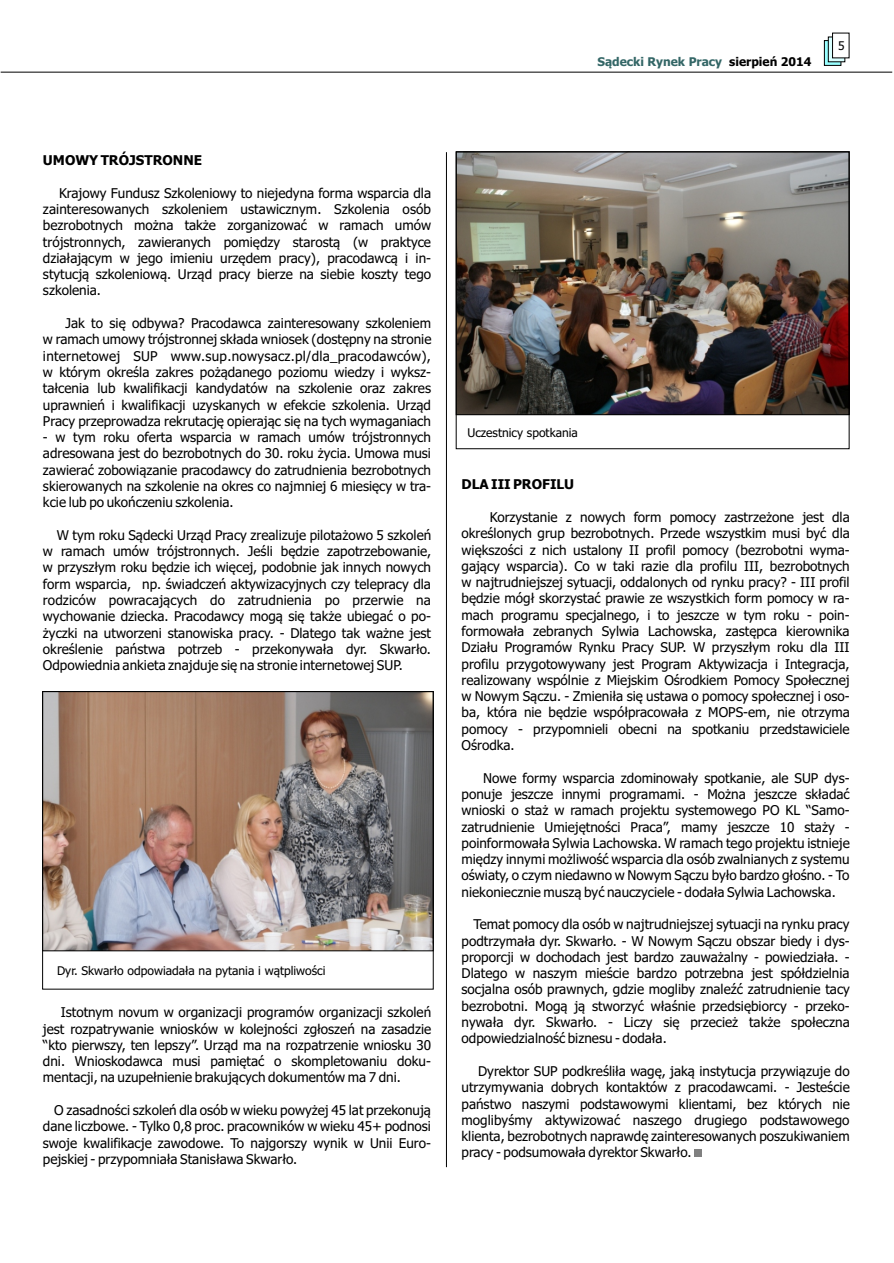
<style>
.page{position:relative;width:894px;height:1263px;background:#fff}
.page>*{position:absolute;margin:0;border:0;box-sizing:border-box;transform-origin:0 0}
.t1{font:13.5px/16.4px "Tahoma";color:#000;text-align:justify}
.t2{font:700 13.5px "Tahoma";color:#000}
.t3{font:12px "Tahoma";color:#000}
.t4{font:700 12px "Tahoma";color:#366}
.s1{color:#000}
</style>
<div class="page">
<hr style="left:446px;top:152px;width:1px;height:1015px;background:#000">
<img style="left:44px;top:693px;width:387px;height:256px">
<div style="left:42px;top:691px;width:391px;height:298px;border:1px solid #000"></div>
<img style="left:458px;top:154px;width:389px;height:259px">
<div style="left:456px;top:152px;width:393px;height:297px;border:1px solid #000"></div>
<div style="left:694px;top:1149px;width:8px;height:8px;background:#808080"></div>
<svg style="left:824px;top:40px;width:17px;height:26px"></svg>
<svg style="left:828px;top:37px;width:17px;height:25px"></svg>
<div style="left:832px;top:33px;width:17px;height:25px;background:#fff;border:1px solid #000"></div>
<hr style="left:1px;top:72px;width:891px;height:1px;background:#000">
<p class="t4" style="left:597px;top:57px;width:216px">S¹decki Rynek Pracy <span class="s1">sierpieñ 2014</span></p>
<p class="t3" style="left:838px;top:41px;width:8px">5</p>
<p class="t2" style="left:43px;top:155px;width:161px">UMOWY TRÓJSTRONNE</p>
<p class="t1" style="left:43px;top:186px;width:390px;text-indent:16px">Krajowy Fundusz Szkoleniowy to niejedyna forma wsparcia dla zainteresowanych szkoleniem ustawicznym. Szkolenia osób bezrobotnych mo¿na tak¿e zorganizowaæ w ramach umów trójstronnych, zawieranych pomiêdzy starost¹ (w praktyce dzia³aj¹cym w jego imieniu urzêdem pracy), pracodawc¹ i in&shy;stytucj¹ szkoleniow¹. Urz¹d pracy bierze na siebie koszty tego szkolenia.</p>
<p class="t1" style="left:43px;top:316px;width:390px;text-indent:23px">Jak to siê odbywa? Pracodawca zainteresowany szkoleniem w ramach umowy trójstronnej sk³ada wniosek (dostêpny na stronie internetowej SUP www.sup.nowysacz.pl/dla_pracodawców), w którym okreœla zakres po¿¹danego poziomu wiedzy i wyksz&shy;ta³cenia lub kwalifikacji kandydatów na szkolenie oraz zakres uprawnieñ i kwalifikacji uzyskanych w efekcie szkolenia. Urz¹d Pracy przeprowadza rekrutacjê opieraj¹c siê na tych wymaganiach</p>
<p class="t1" style="left:43px;top:430px;width:390px">- w tym roku oferta wsparcia w ramach umów trójstronnych adresowana jest do bezrobotnych do 30. roku ¿ycia. Umowa musi zawieraæ zobowi¹zanie pracodawcy do zatrudnienia bezrobotnych skierowanych na szkolenie na okres co najmniej 6 miesiêcy w tra-</p>
<p class="t1" style="left:43px;top:495px;width:192px">kcie lub po ukoñczeniu szkolenia.</p>
<p class="t3" style="left:467px;top:428px;width:112px">Uczestnicy spotkania</p>
<p class="t2" style="left:462px;top:479px;width:114px">DLA III PROFILU</p>
<p class="t1" style="left:490px;top:510px;width:361px">Korzystanie z nowych form pomocy zastrze¿one jest dla</p>
<p class="t1" style="left:57px;top:528px;width:376px">W tym roku S¹decki Urz¹d Pracy zrealizuje pilota¿owo 5 szkoleñ</p>
<p class="t1" style="left:462px;top:526px;width:390px">okreœlonych grup bezrobotnych. Przede wszystkim musi byæ dla</p>
<p class="t1" style="left:43px;top:544px;width:390px">w ramach umów trójstronnych. Jeœli bêdzie zapotrzebowanie,</p>
<p class="t1" style="left:462px;top:543px;width:390px">wiêkszoœci z nich ustalony II profil pomocy (bezrobotni wyma-</p>
<p class="t1" style="left:43px;top:561px;width:390px">w przysz³ym roku bêdzie ich wiêcej, podobnie jak innych nowych</p>
<p class="t1" style="left:462px;top:559px;width:390px">gaj¹cy wsparcia). Co w taki razie dla profilu III, bezrobotnych</p>
<p class="t1" style="left:43px;top:577px;width:390px">form wsparcia, np. œwiadczeñ aktywizacyjnych czy telepracy dla</p>
<p class="t1" style="left:462px;top:575px;width:390px">w najtrudniejszej sytuacji, oddalonych od rynku pracy? - III profil</p>
<p class="t1" style="left:43px;top:593px;width:390px">rodziców powracaj¹cych do zatrudnienia po przerwie na</p>
<p class="t1" style="left:462px;top:591px;width:390px">bêdzie móg³ skorzystaæ prawie ze wszystkich form pomocy w ra-</p>
<p class="t1" style="left:43px;top:609px;width:389px">wychowanie dziecka. Pracodawcy mog¹ siê tak¿e ubiegaæ o po-</p>
<p class="t1" style="left:462px;top:608px;width:390px">mach programu specjalnego, i to jeszcze w tym roku - poin-</p>
<p class="t1" style="left:43px;top:626px;width:390px">¿yczki na utworzeni stanowiska pracy. - Dlatego tak wa¿ne jest</p>
<p class="t1" style="left:462px;top:624px;width:389px">formowa³a zebranych Sylwia Lachowska, zastêpca kierownika</p>
<p class="t1" style="left:43px;top:642px;width:390px">okreœlenie pañstwa potrzeb - przekonywa³a dyr. Skwar³o.</p>
<p class="t1" style="left:462px;top:640px;width:389px">Dzia³u Programów Rynku Pracy SUP. W przysz³ym roku dla III</p>
<p class="t1" style="left:43px;top:658px;width:362px">Odpowiednia ankieta znajduje siê na stronie internetowej SUP.</p>
<p class="t1" style="left:462px;top:657px;width:390px">profilu przygotowywany jest Program Aktywizacja i Integracja, realizowany wspólnie z Miejskim Oœrodkiem Pomocy Spo³ecznej w Nowym S¹czu. - Zmieni³a siê ustawa o pomocy spo³ecznej i oso&shy;ba, która nie bêdzie wspó³pracowa³a z MOPS-em, nie otrzyma pomocy - przypomnieli obecni na spotkaniu przedstawiciele Oœrodka.</p>
<p class="t1" style="left:462px;top:771px;width:390px;text-indent:22px">Nowe formy wsparcia zdominowa³y spotkanie, ale SUP dys&shy;ponuje jeszcze innymi programami. - Mo¿na jeszcze sk³adaæ wnioski o sta¿ w ramach projektu systemowego PO KL “Samo&shy;zatrudnienie Umiejêtnoœci Praca”, mamy jeszcze 10 sta¿y - poinformowa³a Sylwia Lachowska. W ramach tego projektu istnieje miêdzy innymi mo¿liwoœæ wsparcia dla osób zwalnianych z systemu oœwiaty, o czym niedawno w Nowym S¹czu by³o bardzo g³oœno. - To niekoniecznie musz¹ byæ nauczyciele - doda³a Sylwia Lachowska.</p>
<p class="t1" style="left:462px;top:917px;width:390px;text-indent:12px">Temat pomocy dla osób w najtrudniejszej sytuacji na rynku pracy podtrzyma³a dyr. Skwar³o. - W Nowym S¹czu obszar biedy i dys&shy;proporcji w dochodach jest bardzo zauwa¿alny - powiedzia³a. - Dlatego w naszym mieœcie bardzo potrzebna jest spó³dzielnia socjalna osób prawnych, gdzie mogliby znaleŸæ zatrudnienie tacy bezrobotni. Mog¹ j¹ stworzyæ w³aœnie przedsiêbiorcy - przeko-</p>
<p class="t3" style="left:57px;top:966px;width:270px">Dyr. Skwar³o odpowiada³a na pytania i w¹tpliwoœci</p>
<p class="t1" style="left:61px;top:1005px;width:372px">Istotnym novum w organizacji programów organizacji szkoleñ</p>
<p class="t1" style="left:462px;top:1015px;width:390px">nywa³a dyr. Skwar³o. - Liczy siê przecie¿ tak¿e spo³eczna</p>
<p class="t1" style="left:43px;top:1022px;width:390px">jest rozpatrywanie wniosków w kolejnoœci zg³oszeñ na zasadzie</p>
<p class="t1" style="left:462px;top:1031px;width:207px">odpowiedzialnoœæ biznesu - doda³a.</p>
<p class="t1" style="left:43px;top:1038px;width:390px">“kto pierwszy, ten lepszy”. Urz¹d ma na rozpatrzenie wniosku 30 dni. Wnioskodawca musi pamiêtaæ o skompletowaniu doku-</p>
<p class="t1" style="left:478px;top:1064px;width:373px">Dyrektor SUP podkreœli³a wagê, jak¹ instytucja przywi¹zuje do</p>
<p class="t1" style="left:43px;top:1071px;width:359px">mentacji, na uzupe³nienie brakuj¹cych dokumentów ma 7 dni.</p>
<p class="t1" style="left:462px;top:1080px;width:390px">utrzymywania dobrych kontaktów z pracodawcami. - Jesteœcie pañstwo naszymi podstawowymi klientami, bez których nie</p>
<p class="t1" style="left:54px;top:1103px;width:378px">O zasadnoœci szkoleñ dla osób w wieku powy¿ej 45 lat przekonuj¹</p>
<p class="t1" style="left:462px;top:1113px;width:390px">moglibyœmy aktywizowaæ naszego drugiego podstawowego</p>
<p class="t1" style="left:43px;top:1119px;width:390px">dane liczbowe. - Tylko 0,8 proc. pracowników w wieku 45+ podnosi</p>
<p class="t1" style="left:462px;top:1129px;width:390px">klienta, bezrobotnych naprawdê zainteresowanych poszukiwaniem</p>
<p class="t1" style="left:43px;top:1136px;width:390px">swoje kwalifikacje zawodowe. To najgorszy wynik w Unii Euro-</p>
<p class="t1" style="left:462px;top:1145px;width:232px">pracy - podsumowa³a dyrektor Skwar³o.</p>
<p class="t1" style="left:43px;top:1152px;width:256px">pejskiej - przypomnia³a Stanis³awa Skwar³o.</p>
</div>
